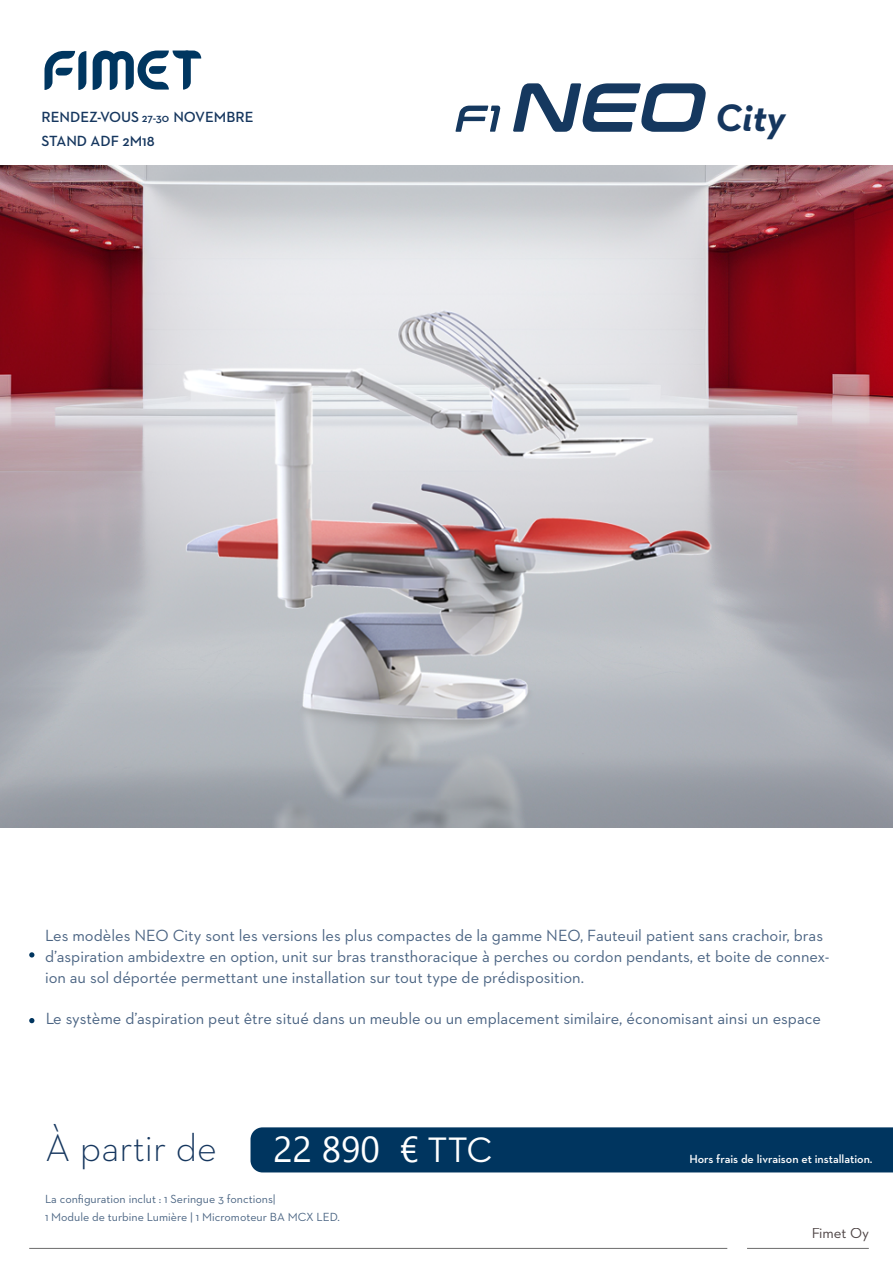
<style>
.page{position:relative;width:893px;height:1263px;background:#fff}
.page>*{position:absolute;margin:0;border:0;box-sizing:border-box;transform-origin:0 0}
.t1{font:300 39px "Neutraface 2 Text";color:#15365e}
.t2{font:italic 700 39px "Neutraface 2 Text";color:#15365e}
.t3{font:36px "Neutraface 2 Text";color:#fff}
.t4{font:16.5px/21px "Neutraface 2 Text";color:#15365e}
.t5{font:600 15px/24px "Neutraface 2 Text";color:#15365e}
.t6{font:15px "Neutraface 2 Text";color:#16090a}
.t7{font:12px/18px "Neutraface 2 Text";color:#15375e}
.t8{font:600 12px "Neutraface 2 Text";color:#fff}
.s1{font-size:12px}
</style>
<div class="page">
<img style="left:0;top:166px;width:893px;height:661px">
<svg style="left:29px;top:952px;width:5px;height:5px"></svg>
<svg style="left:29px;top:1018px;width:5px;height:5px"></svg>
<svg style="left:455px;top:106px;width:45px;height:26px"></svg>
<svg style="left:513px;top:83px;width:193px;height:49px"></svg>
<hr style="left:29px;top:1248px;width:698px;height:1px;background:#000101">
<hr style="left:747px;top:1248px;width:122px;height:1px;background:#000101">
<svg style="left:45px;top:51px;width:41px;height:39px"></svg>
<svg style="left:93px;top:51px;width:108px;height:39px"></svg>
<div style="left:250px;top:1127px;width:643px;height:45px;background:#00355f"></div>
<p class="t5" style="left:41px;top:105px;width:214px">RENDEZ-VOUS <span class="s1">27-30</span> NOVEMBRE<br>STAND ADF 2M18</p>
<h1 class="t2" style="left:715px;top:93px;width:72px">City</h1>
<p class="t4" style="left:45px;top:924px;width:786px">Les modèles NEO City sont les versions les plus compactes de la gamme NEO, Fauteuil patient sans crachoir, bras d’aspiration ambidextre en option, unit sur bras transthoracique à perches ou cordon pendants, et boite de connex&shy;ion au sol déportée permettant une installation sur tout type de prédisposition.</p>
<p class="t4" style="left:45px;top:1007px;width:777px">Le système d’aspiration peut être situé dans un meuble ou un emplacement similaire, économisant ainsi un espace</p>
<h1 class="t1" style="left:45px;top:1124px;width:174px">À partir de</h1>
<p class="t7" style="left:45px;top:1189px;width:296px">La configuration inclut : 1 Seringue 3 fonctions|<br>1 Module de turbine Lumière | 1 Micromoteur BA MCX LED.</p>
<h2 class="t3" style="left:428px;top:1128px;width:66px">TTC</h2>
<p class="t8" style="left:689px;top:1151px;width:185px">Hors frais de livraison et installation.</p>
<p class="t6" style="left:811px;top:1224px;width:60px">Fimet Oy</p>
</div>
